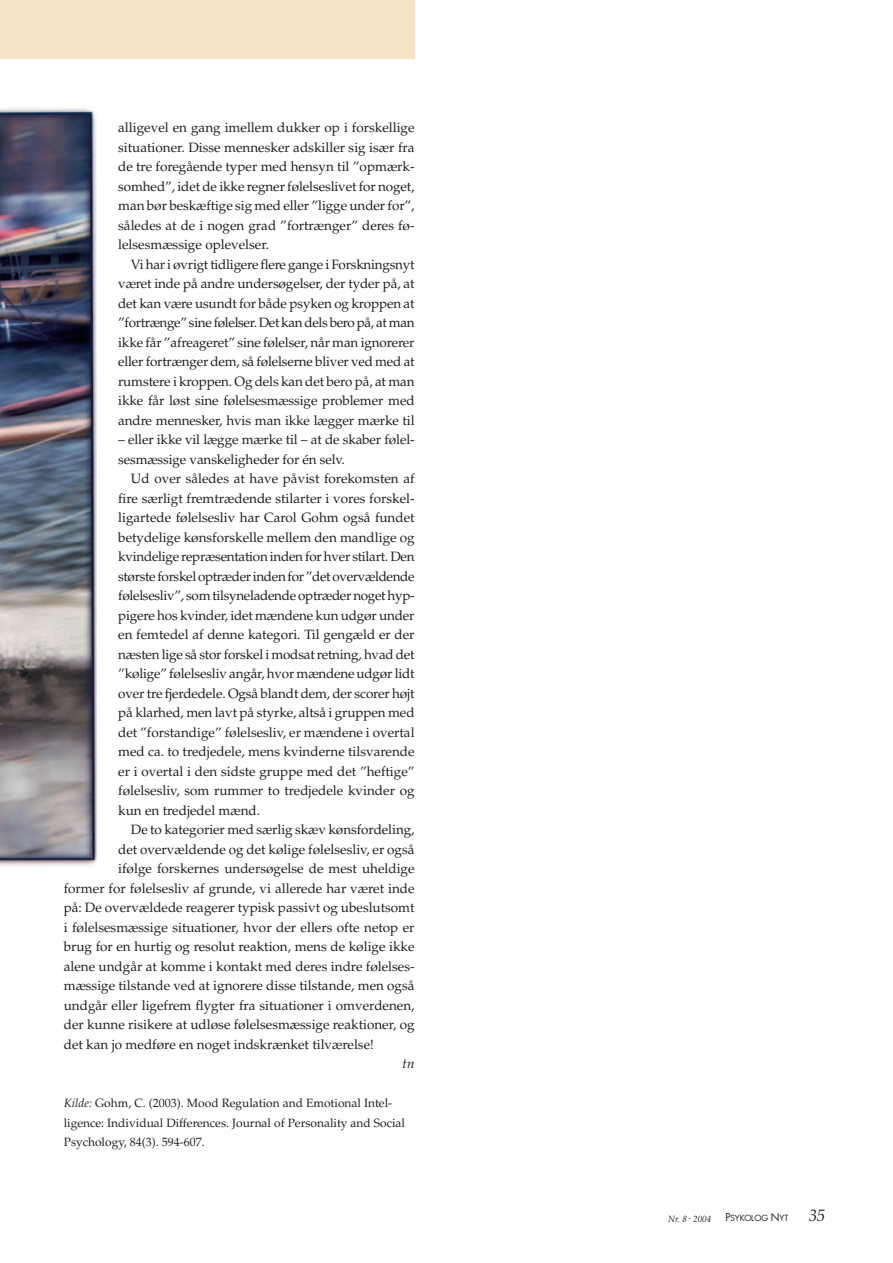
<style>
.page{position:relative;width:893px;height:1263px;background:#fff}
.page>*{position:absolute;margin:0;border:0;box-sizing:border-box;transform-origin:0 0}
.t1{font:13.5px/19.5px "Palatino";color:#231f20;text-align:justify}
.t2{font:italic 13.5px "Palatino";color:#231f20}
.t3{font:12px/19.5px "Palatino";color:#231f20}
.t4{font:italic 9px "Palatino";color:#231f20}
.t5{font:8.25px "Futura";color:#231f20}
.s1{font-style:italic}
.s2{font-size:10.5px}
.s3{font-family:"Palatino";font-style:italic;font-size:16.5px}
</style>
<div class="page">
<img style="left:0;top:108px;width:97px;height:759px">
<div style="left:0;top:0;width:415px;height:58px;background:#f6e4c4"></div>
<p class="t1" style="left:118px;top:119px;width:298px">alligevel en gang imellem dukker op i forskellige situationer. Disse mennesker adskiller sig især fra de tre foregående typer med hensyn til ”opmærk&shy;somhed”, idet de ikke regner følelseslivet for noget, man bør beskæftige sig med eller ”ligge under for”, således at de i nogen grad ”fortrænger” deres fø&shy;lelsesmæssige oplevelser.</p>
<p class="t1" style="left:118px;top:256px;width:298px;text-indent:13px">Vi har i øvrigt tidligere flere gange i Forskningsnyt været inde på andre undersøgelser, der tyder på, at det kan være usundt for både psyken og kroppen at ”fortrænge” sine følelser. Det kan dels bero på, at man ikke får ”afreageret” sine følelser, når man ignorerer eller fortrænger dem, så følelserne bliver ved med at rumstere i kroppen. Og dels kan det bero på, at man ikke får løst sine følelsesmæssige problemer med andre mennesker, hvis man ikke lægger mærke til</p>
<p class="t1" style="left:118px;top:431px;width:298px">– eller ikke vil lægge mærke til – at de skaber følel&shy;sesmæssige vanskeligheder for én selv.</p>
<p class="t1" style="left:118px;top:470px;width:298px;text-indent:13px">Ud over således at have påvist forekomsten af fire særligt fremtrædende stilarter i vores forskel&shy;ligartede følelsesliv har Carol Gohm også fundet betydelige kønsforskelle mellem den mandlige og kvindelige repræsentation inden for hver stilart. Den største forskel optræder inden for ”det overvældende følelsesliv”, som tilsyneladende optræder noget hyp&shy;pigere hos kvinder, idet mændene kun udgør under en femtedel af denne kategori. Til gengæld er der næsten lige så stor forskel i modsat retning, hvad det ”kølige” følelsesliv angår, hvor mændene udgør lidt over tre fjerdedele. Også blandt dem, der scorer højt på klarhed, men lavt på styrke, altså i gruppen med det ”forstandige” følelsesliv, er mændene i overtal med ca. to tredjedele, mens kvinderne tilsvarende er i overtal i den sidste gruppe med det ”heftige” følelsesliv, som rummer to tredjedele kvinder og kun en tredjedel mænd.</p>
<p class="t1" style="left:131px;top:821px;width:285px">De to kategorier med særlig skæv kønsfordeling,</p>
<p class="t1" style="left:118px;top:841px;width:298px">det overvældende og det kølige følelsesliv, er også</p>
<p class="t1" style="left:118px;top:860px;width:298px">ifølge forskernes undersøgelse de mest uheldige</p>
<p class="t1" style="left:64px;top:880px;width:352px">former for følelsesliv af grunde, vi allerede har været inde</p>
<p class="t1" style="left:64px;top:899px;width:352px">på: De overvældede reagerer typisk passivt og ubeslutsomt</p>
<p class="t1" style="left:64px;top:919px;width:352px">i følelsesmæssige situationer, hvor der ellers ofte netop er</p>
<p class="t1" style="left:64px;top:938px;width:352px">brug for en hurtig og resolut reaktion, mens de kølige ikke</p>
<p class="t1" style="left:64px;top:958px;width:352px">alene undgår at komme i kontakt med deres indre følelses-</p>
<p class="t1" style="left:64px;top:977px;width:352px">mæssige tilstande ved at ignorere disse tilstande, men også</p>
<p class="t1" style="left:64px;top:997px;width:352px">undgår eller ligefrem flygter fra situationer i omverdenen,</p>
<p class="t1" style="left:64px;top:1016px;width:352px">der kunne risikere at udløse følelsesmæssige reaktioner, og</p>
<p class="t1" style="left:64px;top:1036px;width:312px">det kan jo medføre en noget indskrænket tilværelse!</p>
<p class="t2" style="left:403px;top:1058px;width:14px">tn</p>
<p class="t3" style="left:64px;top:1095px;width:343px"><span class="s1">Kilde:</span> Gohm, C. (2003). Mood Regulation and Emotional Intel&shy;ligence: Individual Differences. Journal of Personality and Social<br>Psychology, 84(3). 594-607.</p>
<p class="t4" style="left:668px;top:1215px;width:45px">Nr. 8 <sup>.</sup> 2004</p>
<p class="t5" style="left:725px;top:1214px;width:101px"><span class="s2">P</span>SYKOLOG <span class="s2">N</span>YT <span class="s3">35</span></p>
</div>
